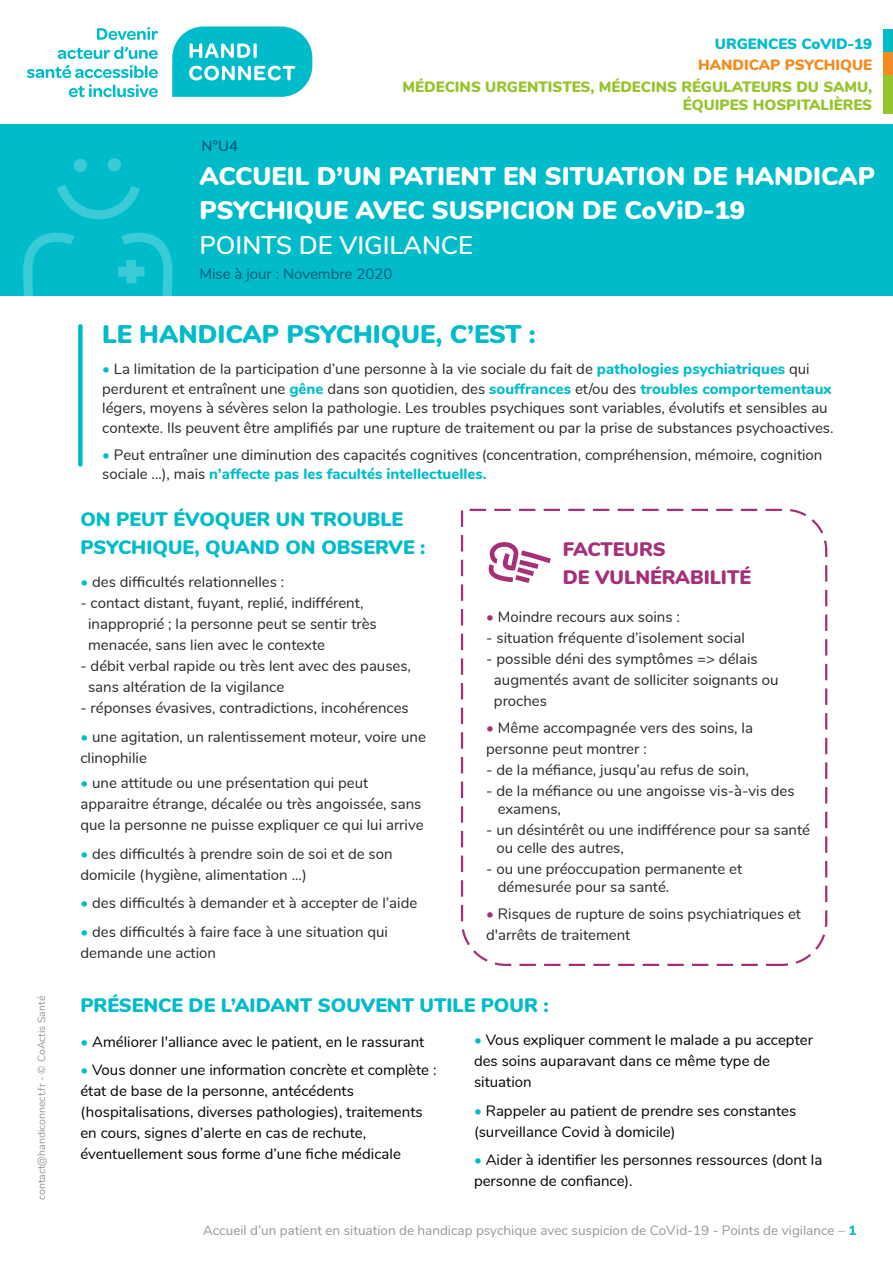
<style>
.page{position:relative;width:893px;height:1263px;background:#fff}
.page>*{position:absolute;margin:0;border:0;box-sizing:border-box;transform-origin:0 0}
.t1{font:900 25.5px/34.5px "Nunito";color:#fff}
.t2{font:900 25.5px "Nunito";color:#00bcca}
.t3{font:600 25.5px "Nunito";color:#fff}
.t4{font:900 19.5px/28.2px "Nunito";color:#00bcca}
.t5{font:900 19.5px/28.2px "Nunito";color:#a53078}
.t6{font:15px/21px "Nunito";color:#272724}
.t7{font:15px/21px "Nunito";color:#000}
.t8{font:900 15px/18.6px "Nunito";color:#97c42d;text-align:right}
.t9{font:15px "Nunito";color:#005776}
.t10{font:900 15px "Nunito";color:#f28c20}
.t11{font:900 15px "Nunito";color:#00bcca}
.t12{font:600 15px "Nunito";color:#005776}
.t13{font:13.5px "Nunito";color:#969696}
.t14{font:10.5px "Nunito";color:#969696}
.s1{color:#00bcca}
.s2{font-weight:800;color:#00bcca}
.s3{color:#a53078}
</style>
<div class="page">
<svg style="left:172px;top:27px;width:140px;height:70px;background:#2fc8d3"></svg>
<svg style="left:97px;top:27px;width:61px;height:13px"></svg>
<svg style="left:58px;top:46px;width:100px;height:13px"></svg>
<svg style="left:27px;top:65px;width:131px;height:13px"></svg>
<svg style="left:69px;top:84px;width:89px;height:13px"></svg>
<div style="left:883px;top:29px;width:10px;height:23px;background:#00bcca"></div>
<div style="left:883px;top:52px;width:10px;height:23px;background:#f28c20"></div>
<div style="left:883px;top:75px;width:10px;height:38px;background:#97c42d"></div>
<div style="left:0;top:124px;width:893px;height:172px;background:#00bcca"></div>
<svg style="left:57px;top:185px;width:83px;height:35px"></svg>
<div style="left:108px;top:158px;width:13px;height:13px;background:#3acbd6;border-radius:50%"></div>
<div style="left:74px;top:159px;width:13px;height:13px;background:#3acbd6;border-radius:50%"></div>
<svg style="left:23px;top:232px;width:52px;height:64px"></svg>
<svg style="left:118px;top:232px;width:55px;height:64px"></svg>
<svg style="left:460px;top:508px;width:368px;height:458px"></svg>
<div style="left:78px;top:326px;width:5px;height:138px;background:#00bcca"></div>
<svg style="left:488px;top:541px;width:63px;height:42px"></svg>
<p class="t14" style="left:34px;top:1200px;width:206px;rotate:-90deg">contact@handiconnect.fr - © CoActis Santé</p>
<p class="t12" style="left:202px;top:134px;width:38px">N°U4</p>
<p class="t11" style="left:715px;top:32px;width:159px">URGENCES CoVID-19</p>
<p class="t10" style="left:698px;top:54px;width:176px">HANDICAP PSYCHIQUE</p>
<p class="t8" style="left:403px;top:76px;width:471px">MÉDECINS URGENTISTES, MÉDECINS RÉGULATEURS DU SAMU,<br>ÉQUIPES HOSPITALIÈRES</p>
<h1 class="t1" style="left:199px;top:157px;width:677px">ACCUEIL D’UN PATIENT EN SITUATION DE HANDICAP<br>PSYCHIQUE AVEC SUSPICION DE CoViD-19</h1>
<h1 class="t3" style="left:199px;top:226px;width:275px">POINTS DE VIGILANCE</h1>
<p class="t9" style="left:199px;top:263px;width:194px">Mise à jour : Novembre 2020</p>
<h1 class="t2" style="left:102px;top:315px;width:435px">LE HANDICAP PSYCHIQUE, C’EST :</h1>
<p class="t6" style="left:102px;top:358px;width:733px;line-height:19.5px"><span class="s1">•</span> La limitation de la participation d’une personne à la vie sociale du fait de <span class="s2">pathologies psychiatriques</span> qui perdurent et entraînent une <span class="s2">gêne</span> dans son quotidien, des <span class="s2">souffrances</span> et/ou des <span class="s2">troubles comportementaux </span>légers, moyens à sévères selon la pathologie. Les troubles psychiques sont variables, évolutifs et sensibles au contexte. Ils peuvent être amplifiés par une rupture de traitement ou par la prise de substances psychoactives.</p>
<p class="t6" style="left:102px;top:444px;width:722px;line-height:19.5px"><span class="s1">•</span> Peut entraîner une diminution des capacités cognitives (concentration, compréhension, mémoire, cognition sociale ...), mais <span class="s2">n’affecte pas les facultés intellectuelles.</span></p>
<h2 class="t4" style="left:80px;top:504px;width:347px">ON PEUT ÉVOQUER UN TROUBLE<br>PSYCHIQUE, QUAND ON OBSERVE :</h2>
<p class="t6" style="left:80px;top:571px;width:205px"><span class="s1">•</span> des difficultés relationnelles :</p>
<p class="t6" style="left:88px;top:592px;width:290px;text-indent:-8px">- contact distant, fuyant, replié, indifférent, inapproprié ; la personne peut se sentir très menacée, sans lien avec le contexte</p>
<p class="t6" style="left:88px;top:655px;width:324px;text-indent:-8px">- débit verbal rapide ou très lent avec des pauses, sans altération de la vigilance</p>
<p class="t6" style="left:80px;top:697px;width:330px">- réponses évasives, contradictions, incohérences</p>
<p class="t6" style="left:80px;top:725px;width:347px"><span class="s1">•</span> une agitation, un ralentissement moteur, voire une clinophilie</p>
<p class="t6" style="left:80px;top:772px;width:345px"><span class="s1">•</span> une attitude ou une présentation qui peut apparaitre étrange, décalée ou très angoissée, sans que la personne ne puisse expliquer ce qui lui arrive</p>
<p class="t6" style="left:80px;top:842px;width:314px"><span class="s1">•</span> des difficultés à prendre soin de soi et de son domicile (hygiène, alimentation ...)</p>
<p class="t6" style="left:80px;top:892px;width:338px"><span class="s1">•</span> des difficultés à demander et à accepter de l’aide</p>
<p class="t6" style="left:80px;top:920px;width:309px"><span class="s1">•</span> des difficultés à faire face à une situation qui demande une action</p>
<h2 class="t5" style="left:563px;top:534px;width:190px">FACTEURS<br>DE VULNÉRABILITÉ</h2>
<p class="t6" style="left:486px;top:605px;width:195px"><span class="s3">•</span> Moindre recours aux soins :</p>
<p class="t6" style="left:486px;top:626px;width:260px">- situation fréquente d’isolement social</p>
<p class="t6" style="left:494px;top:647px;width:286px;text-indent:-8px">- possible déni des symptômes =&gt; délais augmentés avant de solliciter soignants ou proches</p>
<p class="t6" style="left:486px;top:716px;width:268px"><span class="s3">•</span> Même accompagnée vers des soins, la personne peut montrer :</p>
<p class="t6" style="left:486px;top:758px;width:264px">- de la méfiance, jusqu’au refus de soin,</p>
<p class="t6" style="left:498px;top:781px;width:298px;line-height:18px;text-indent:-12px">- de la méfiance ou une angoisse vis-à-vis des examens,</p>
<p class="t6" style="left:497px;top:820px;width:315px;line-height:18px;text-indent:-10px">- un désintérêt ou une indifférence pour sa santé ou celle des autres,</p>
<p class="t6" style="left:498px;top:859px;width:246px;line-height:18px;text-indent:-12px">- ou une préoccupation permanente et démesurée pour sa santé.</p>
<p class="t6" style="left:486px;top:902px;width:316px"><span class="s3">•</span> Risques de rupture de soins psychiatriques et d'arrêts de traitement</p>
<h2 class="t4" style="left:80px;top:990px;width:470px">PRÉSENCE DE L’AIDANT SOUVENT UTILE POUR :</h2>
<p class="t7" style="left:80px;top:1030px;width:345px"><span class="s1">•</span> Améliorer l'alliance avec le patient, en le rassurant</p>
<p class="t7" style="left:80px;top:1058px;width:358px"><span class="s1">•</span> Vous donner une information concrète et complète : état de base de la personne, antécédents (hospitalisations, diverses pathologies), traitements en cours, signes d’alerte en cas de rechute, éventuellement sous forme d’une fiche médicale</p>
<p class="t7" style="left:474px;top:1029px;width:340px"><span class="s1">•</span> Vous expliquer comment le malade a pu accepter des soins auparavant dans ce même type de situation</p>
<p class="t7" style="left:474px;top:1099px;width:324px"><span class="s1">•</span> Rappeler au patient de prendre ses constantes (surveillance Covid à domicile)</p>
<p class="t7" style="left:474px;top:1149px;width:350px"><span class="s1">•</span> Aider à identifier les personnes ressources (dont la personne de confiance).</p>
<p class="t13" style="left:203px;top:1220px;width:655px">Accueil d’un patient en situation de handicap psychique avec suspicion de CoVid-19 - Points de vigilance – <span class="s2">1</span></p>
</div>
